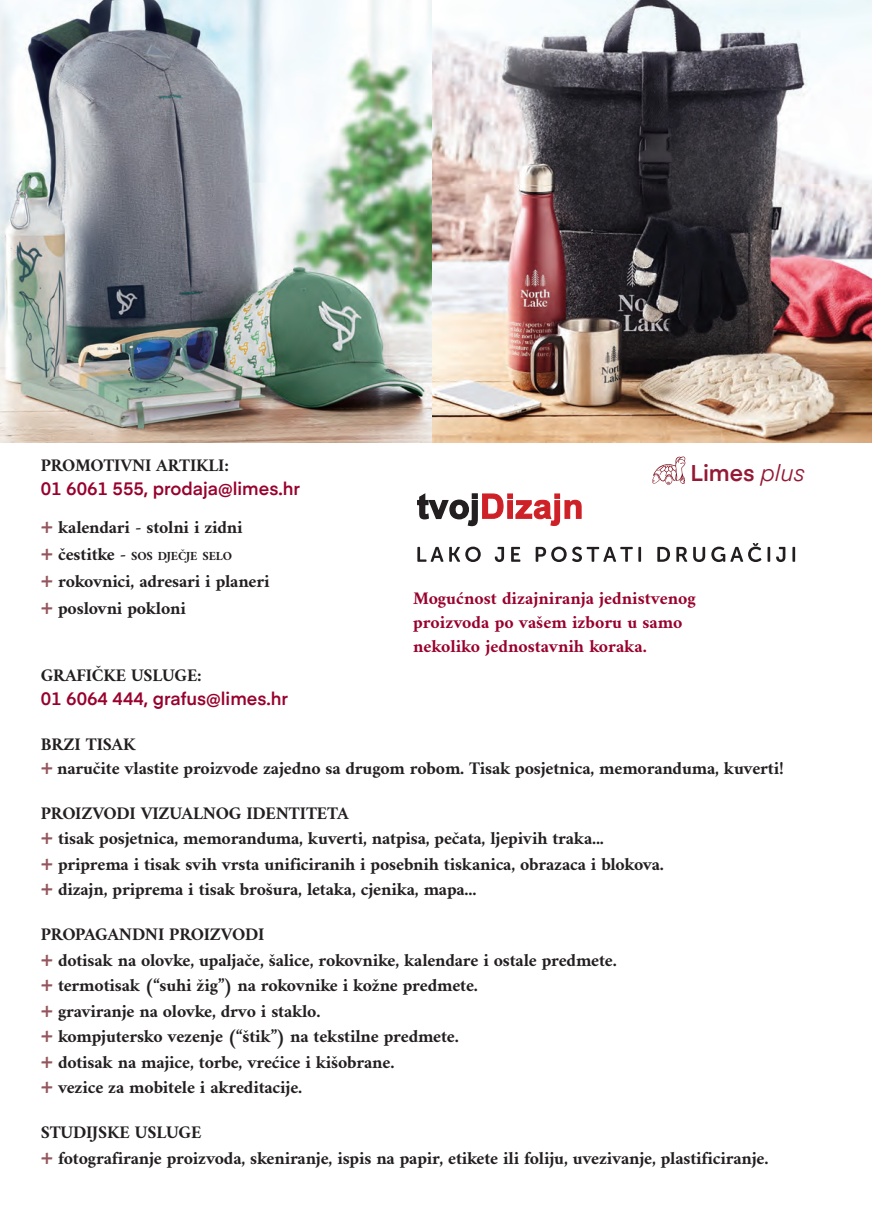
<style>
.page{position:relative;width:872px;height:1225px;background:#fff}
.page>*{position:absolute;margin:0;border:0;box-sizing:border-box;transform-origin:0 0}
.t1{font:600 22.65px "Eina 01";color:#941935}
.t2{font:700 17.85px/25.5px "Amiri";letter-spacing:-.01em;color:#231f20}
.t3{font:700 17.85px/24px "Amiri";color:#98012d}
.t4{font:600 17.85px "Eina 01";color:#98012d}
.t5{font:700 12.6px "Amiri";letter-spacing:-.015em;color:#231f20}
.s1{font-family:"Vollkorn";font-weight:900;font-size:22.5px;color:#94565d}
.s2{font-size:17.85px}
.s3{font-weight:400;font-style:italic}
</style>
<div class="page">
<img style="left:0;top:0;width:872px;height:442px">
<svg style="left:417px;top:547px;width:26px;height:15px"></svg>
<svg style="left:449px;top:546px;width:32px;height:16px"></svg>
<svg style="left:495px;top:547px;width:9px;height:15px"></svg>
<svg style="left:511px;top:547px;width:9px;height:15px"></svg>
<svg style="left:535px;top:546px;width:31px;height:16px"></svg>
<svg style="left:572px;top:546px;width:61px;height:16px"></svg>
<hr style="left:638px;top:547px;width:3px;height:15px;background:#231f20">
<svg style="left:657px;top:547px;width:13px;height:15px"></svg>
<svg style="left:676px;top:547px;width:11px;height:15px"></svg>
<svg style="left:693px;top:547px;width:12px;height:15px"></svg>
<svg style="left:711px;top:543px;width:50px;height:19px"></svg>
<hr style="left:767px;top:547px;width:3px;height:15px;background:#231f20">
<svg style="left:776px;top:547px;width:9px;height:15px"></svg>
<hr style="left:792px;top:547px;width:3px;height:15px;background:#231f20">
<svg style="left:417px;top:493px;width:165px;height:34px"></svg>
<svg style="left:652px;top:456px;width:33px;height:29px"></svg>
<p class="t2" style="left:41px;top:452px;width:190px">PROMOTIVNI ARTIKLI:</p>
<p class="t4" style="left:41px;top:475px;width:261px">01 6061 555, prodaja@limes.hr</p>
<p class="t2" style="left:41px;top:514px;width:203px"><span class="s1">+</span> kalendari - stolni i zidni</p>
<p class="t5" style="left:41px;top:548px;width:193px"><span class="s1">+</span> <span class="s2">čestitke -</span> SOS DJEČJE SELO</p>
<p class="t2" style="left:41px;top:568px;width:230px;line-height:27px"><span class="s1">+</span> rokovnici, adresari i planeri <span class="s1">+</span> poslovni pokloni</p>
<p class="t2" style="left:41px;top:662px;width:163px">GRAFIČKE USLUGE:</p>
<p class="t4" style="left:41px;top:685px;width:249px">01 6064 444, grafus@limes.hr</p>
<p class="t1" style="left:690px;top:456px;width:116px">Limes <span class="s3">plus</span></p>
<p class="t3" style="left:413px;top:585px;width:284px">Mogućnost dizajniranja jednistvenog proizvoda po vašem izboru u samo nekoliko jednostavnih koraka.</p>
<p class="t2" style="left:41px;top:732px;width:744px;line-height:23.2px">BRZI TISAK<br><span class="s1">+</span> naručite vlastite proizvode zajedno sa drugom robom. Tisak posjetnica, memoranduma, kuverti!</p>
<p class="t2" style="left:41px;top:799px;width:625px">PROIZVODI VIZUALNOG IDENTITETA<br><span class="s1">+</span> tisak posjetnica, memoranduma, kuverti, natpisa, pečata, ljepivih traka...<br><span class="s1">+</span> priprema i tisak svih vrsta unificiranih i posebnih tiskanica, obrazaca i blokova. <span class="s1">+</span> dizajn, priprema i tisak brošura, letaka, cjenika, mapa...</p>
<p class="t2" style="left:41px;top:921px;width:577px">PROPAGANDNI PROIZVODI<br><span class="s1">+</span> dotisak na olovke, upaljače, šalice, rokovnike, kalendare i ostale predmete. <span class="s1">+</span> termotisak (“suhi žig”) na rokovnike i kožne predmete.<br><span class="s1">+</span> graviranje na olovke, drvo i staklo.<br><span class="s1">+</span> kompjutersko vezenje (“štik”) na tekstilne predmete.<br><span class="s1">+</span> dotisak na majice, torbe, vrećice i kišobrane.<br><span class="s1">+</span> vezice za mobitele i akreditacije.</p>
<p class="t2" style="left:41px;top:1119px;width:729px">STUDIJSKE USLUGE<br><span class="s1">+</span> fotografiranje proizvoda, skeniranje, ispis na papir, etikete ili foliju, uvezivanje, plastificiranje.</p>
</div>
